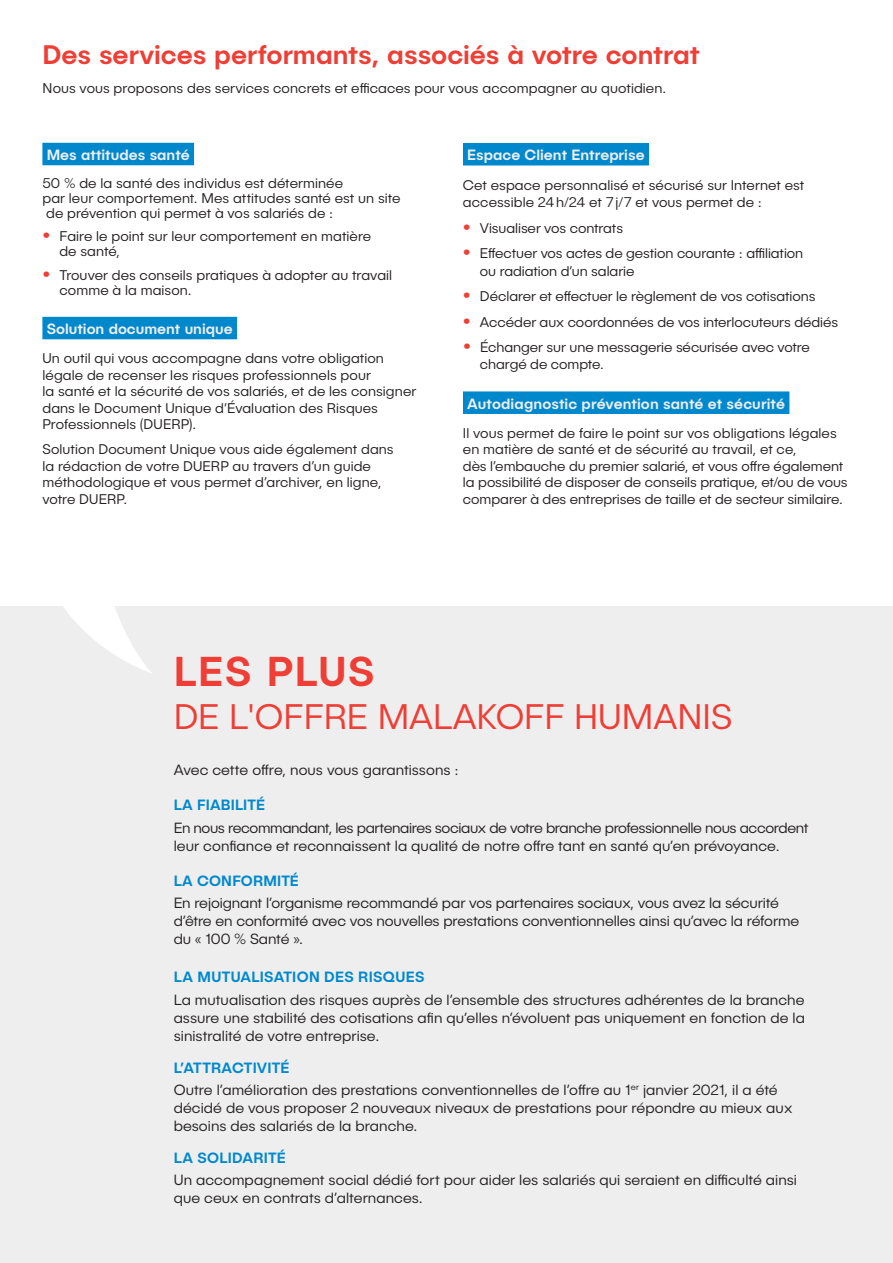
<style>
.page{position:relative;width:893px;height:1263px;background:#fff}
.page>*{position:absolute;margin:0;border:0;box-sizing:border-box;transform-origin:0 0}
.t1{font:500 42px "Publica Sans";letter-spacing:.04em;color:#ee3e35}
.t2{font:300 36px "Publica Sans";color:#ee3e35}
.t3{font:500 27px "Publica Sans";letter-spacing:-.005em;color:#ee3e35}
.t4{font:300 15px/18px "Publica Sans";color:#231f20}
.t5{font:300 15px/18px "Publica Sans";letter-spacing:-.02em;color:#231f20}
.t6{font:500 15px "Publica Sans";color:#eeeeef}
.t7{font:500 15px "Publica Sans";letter-spacing:.015em;color:#0088cd}
.t8{font:300 14.25px/16.5px "Publica Sans";color:#231f20}
.s1{font-weight:400;font-size:22.5px;color:#ee3e35}
.s2{font-weight:500;color:#0088cd}
</style>
<div class="page">
<div style="left:0;top:606px;width:893px;height:657px;background:#eeeeef"></div>
<svg style="left:63px;top:606px;width:88px;height:67px"></svg>
<div style="left:42px;top:143px;width:152px;height:22px;background:#0088cd"></div>
<div style="left:42px;top:317px;width:195px;height:22px;background:#0088cd"></div>
<div style="left:463px;top:143px;width:186px;height:22px;background:#0088cd"></div>
<div style="left:463px;top:391px;width:326px;height:23px;background:#0088cd"></div>
<h3 class="t3" style="left:43px;top:37px;width:659px">Des services performants, associés à votre contrat</h3>
<p class="t8" style="left:43px;top:80px;width:625px">Nous vous proposons des services concrets et efficaces pour vous accompagner au quotidien.</p>
<p class="t6" style="left:47px;top:145px;width:145px">Mes attitudes santé</p>
<p class="t8" style="left:42px;top:175px;width:360px;line-height:15px">50 % de la santé des individus est déterminée<br>par leur comportement. Mes attitudes santé est un site de prévention qui permet à vos salariés de :</p>
<p class="t8" style="left:59px;top:229px;width:313px;line-height:15px;text-indent:-17px"><span class="s1">•</span> Faire le point sur leur comportement en matière de santé,</p>
<p class="t8" style="left:59px;top:267px;width:334px;line-height:15px;text-indent:-17px"><span class="s1">•</span> Trouver des conseils pratiques à adopter au travail comme à la maison.</p>
<p class="t6" style="left:47px;top:319px;width:188px">Solution document unique</p>
<p class="t8" style="left:42px;top:350px;width:375px">Un outil qui vous accompagne dans votre obligation légale de recenser les risques professionnels pour<br>la santé et la sécurité de vos salariés, et de les consigner dans le Document Unique d’Évaluation des Risques Professionnels (DUERP).</p>
<p class="t8" style="left:42px;top:441px;width:353px">Solution Document Unique vous aide également dans la rédaction de votre DUERP au travers d’un guide méthodologique et vous permet d’archiver, en ligne, votre DUERP.</p>
<p class="t6" style="left:467px;top:145px;width:179px">Espace Client Entreprise</p>
<p class="t8" style="left:463px;top:176px;width:343px;line-height:17.1px">Cet espace personnalisé et sécurisé sur Internet est accessible 24 h/24 et 7 j/7 et vous permet de :</p>
<p class="t8" style="left:463px;top:219px;width:162px"><span class="s1">•</span> Visualiser vos contrats</p>
<p class="t8" style="left:480px;top:245px;width:325px;line-height:17.1px;text-indent:-17px"><span class="s1">•</span> Effectuer vos actes de gestion courante : affiliation ou radiation d’un salarie</p>
<p class="t8" style="left:463px;top:288px;width:354px"><span class="s1">•</span> Déclarer et effectuer le règlement de vos cotisations</p>
<p class="t8" style="left:463px;top:313px;width:377px"><span class="s1">•</span> Accéder aux coordonnées de vos interlocuteurs dédiés</p>
<p class="t8" style="left:480px;top:338px;width:331px;line-height:17.1px;text-indent:-17px"><span class="s1">•</span> Échanger sur une messagerie sécurisée avec votre chargé de compte.</p>
<p class="t6" style="left:467px;top:394px;width:319px">Autodiagnostic prévention santé et sécurité</p>
<p class="t8" style="left:463px;top:424px;width:386px">Il vous permet de faire le point sur vos obligations légales en matière de santé et de sécurité au travail, et ce,<br>dès l’embauche du premier salarié, et vous offre également la possibilité de disposer de conseils pratique, et/ou de vous comparer à des entreprises de taille et de secteur similaire.</p>
<h1 class="t1" style="left:174px;top:644px;width:202px">LES PLUS</h1>
<h2 class="t2" style="left:174px;top:694px;width:560px">DE L'OFFRE MALAKOFF HUMANIS</h2>
<p class="t4" style="left:174px;top:761px;width:287px">Avec cette offre, nous vous garantissons :</p>
<p class="t7" style="left:174px;top:795px;width:93px">LA FIABILITÉ</p>
<p class="t5" style="left:174px;top:818px;width:636px">En nous recommandant, les partenaires sociaux de votre branche professionnelle nous accordent leur confiance et reconnaissent la qualité de notre offre tant en santé qu’en prévoyance.</p>
<p class="t7" style="left:174px;top:871px;width:127px">LA CONFORMITÉ</p>
<p class="t4" style="left:174px;top:893px;width:627px">En rejoignant l’organisme recommandé par vos partenaires sociaux, vous avez la sécurité d’être en conformité avec vos nouvelles prestations conventionnelles ainsi qu’avec la réforme du « 100 % Santé ».</p>
<p class="t7" style="left:174px;top:967px;width:252px">LA MUTUALISATION DES RISQUES</p>
<p class="t4" style="left:174px;top:990px;width:633px;text-align:justify">La mutualisation des risques auprès de l’ensemble des structures adhérentes de la branche assure une stabilité des cotisations afin qu’elles n’évoluent pas uniquement en fonction de la sinistralité de votre entreprise.</p>
<p class="t4" style="left:174px;top:1056px;width:605px;line-height:22.2px"><span class="s2">L’ATTRACTIVITÉ<br></span>Outre l’amélioration des prestations conventionnelles de l’offre au 1<sup>er</sup> janvier 2021, il a été</p>
<p class="t4" style="left:174px;top:1098px;width:620px">décidé de vous proposer 2 nouveaux niveaux de prestations pour répondre au mieux aux besoins des salariés de la branche.</p>
<p class="t7" style="left:174px;top:1148px;width:114px">LA SOLIDARITÉ</p>
<p class="t4" style="left:174px;top:1170px;width:625px">Un accompagnement social dédié fort pour aider les salariés qui seraient en difficulté ainsi que ceux en contrats d’alternances.</p>
</div>
